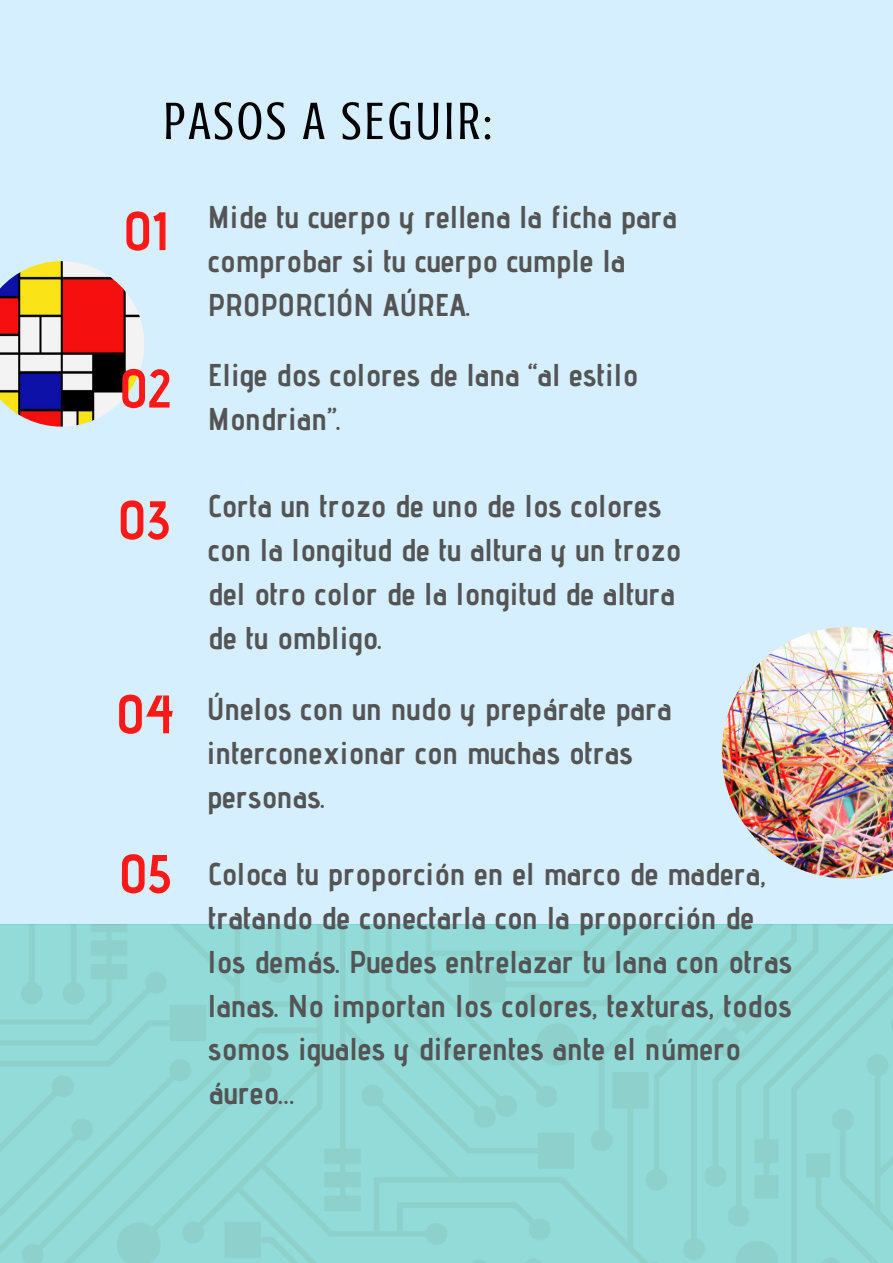
<style>
.page{position:relative;width:893px;height:1263px;background:#fff}
.page>*{position:absolute;margin:0;border:0;box-sizing:border-box;transform-origin:0 0}
.t1{font:54px "Crushed";letter-spacing:.055em;color:#000}
.t2{font:700 54px "Advent Pro";color:#ff1818}
.t3{font:700 31.5px/44px "Advent Pro";color:#545454}
</style>
<div class="page">
<div style="left:0;top:0;width:893px;height:924px;background:#d5efff"></div>
<img style="left:0;top:261px;width:144px;height:166px">
<img style="left:722px;top:627px;width:171px;height:251px">
<h1 class="t1" style="left:163px;top:91px;width:330px">PASOS A SEGUIR:</h1>
<h1 class="t2" style="left:123px;top:198px;width:45px">01</h1>
<h1 class="t2" style="left:119px;top:355px;width:53px">02</h1>
<h1 class="t2" style="left:117px;top:487px;width:54px">03</h1>
<h1 class="t2" style="left:116px;top:681px;width:59px">04</h1>
<h1 class="t2" style="left:118px;top:841px;width:54px">05</h1>
<p class="t3" style="left:208px;top:195px;width:470px">Mide tu cuerpo y rellena la ficha para comprobar si tu cuerpo cumple la<br>PROPORCIÓN AÚREA.</p>
<p class="t3" style="left:208px;top:352px;width:431px">Elige dos colores de lana “al estilo<br>Mondrian”.</p>
<p class="t3" style="left:208px;top:484px;width:474px">Corta un trozo de uno de los colores con la longitud de tu altura y un trozo del otro color de la longitud de altura de tu ombligo.</p>
<p class="t3" style="left:207px;top:686px;width:466px">Únelos con un nudo y prepárate para interconexionar con muchas otras personas.</p>
<p class="t3" style="left:208px;top:851px;width:586px">Coloca tu proporción en el marco de madera, tratando de conectarla con la proporción de los demás. Puedes entrelazar tu lana con otras lanas. No importan los colores, texturas, todos somos iguales y diferentes ante el número áureo…</p>
</div>
